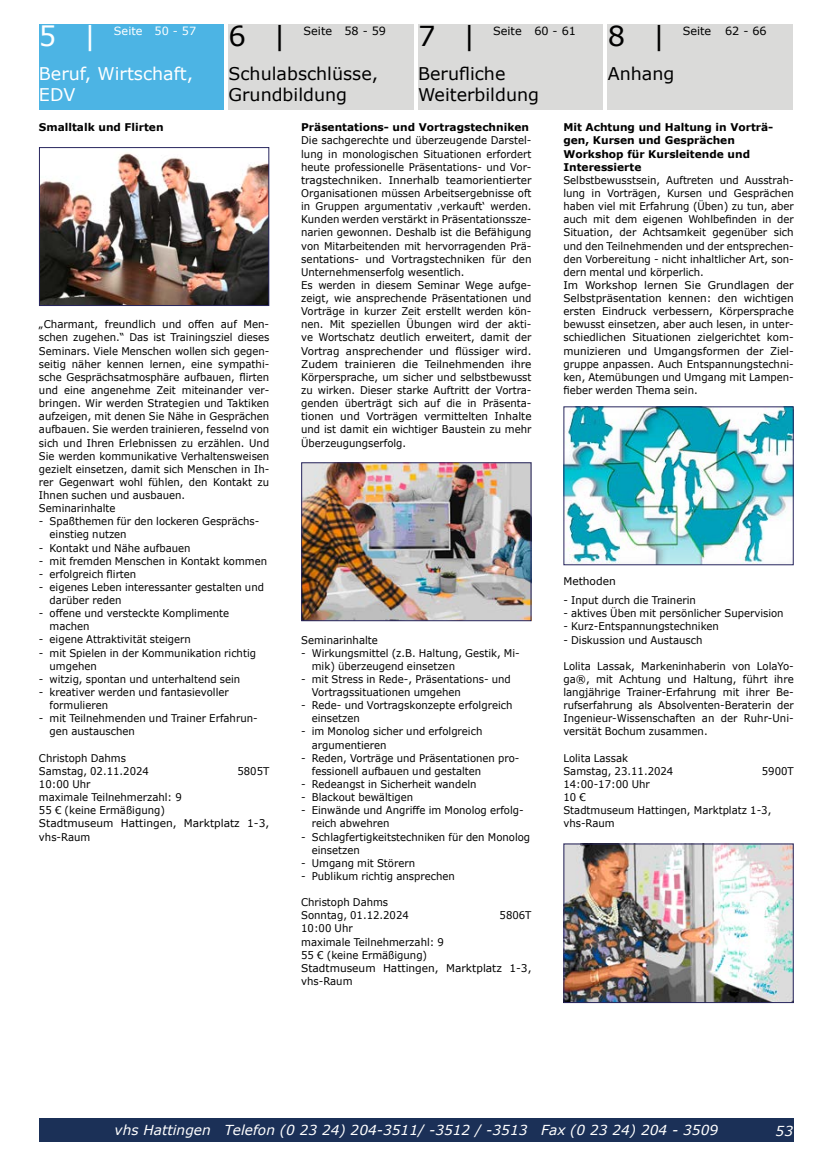
<style>
.page{position:relative;width:815px;height:1170px;background:#fff}
.page>*{position:absolute;margin:0;border:0;box-sizing:border-box;transform-origin:0 0}
.t1{font:27.5px "Verdana";color:#000}
.t2{font:27.5px "Verdana";color:#fff}
.t3{font:17.5px/21px "Verdana";color:#000}
.t4{font:17.5px/21px "Verdana";color:#fff}
.t5{font:italic 13.75px "Verdana";color:#fff}
.t6{font:11.25px "Verdana";color:#000}
.t7{font:11.25px "Verdana";color:#fff}
.t8{font:10.62px/13.1px "Verdana";color:#000;scale:.95 1}
.t9{font:10.62px/13.1px "Verdana";color:#000}
.t10{font:700 10.62px/13.1px "Verdana";color:#000}
</style>
<div class="page">
<div style="left:39px;top:25px;width:184px;height:85px;background:#4cb4e4"></div>
<div style="left:229px;top:25px;width:184px;height:85px;background:#dadad9"></div>
<div style="left:419px;top:25px;width:184px;height:85px;background:#dadad9"></div>
<div style="left:609px;top:25px;width:184px;height:85px;background:#dadad9"></div>
<div style="left:418px;top:25px;width:176px;height:85px;background:#dadad9"></div>
<div style="left:608px;top:25px;width:175px;height:85px;background:#dadad9"></div>
<div style="left:39px;top:1118px;width:755px;height:23px;background:#1b3057"></div>
<img style="left:41px;top:153px;width:226px;height:151px">
<div style="left:39px;top:147px;width:230px;height:159px;border:1px solid #28265e"></div>
<img style="left:303px;top:464px;width:226px;height:155px">
<div style="left:301px;top:462px;width:230px;height:159px;border:1px solid #28265e"></div>
<img style="left:565px;top:408px;width:227px;height:155px">
<div style="left:563px;top:406px;width:231px;height:159px;border:1px solid #28265e"></div>
<img style="left:565px;top:845px;width:227px;height:155px">
<div style="left:563px;top:843px;width:231px;height:159px;border:1px solid #28265e"></div>
<h1 class="t2" style="left:39px;top:17px;width:59px">5 |</h1>
<p class="t7" style="left:114px;top:23px;width:30px">Seite</p>
<h2 class="t4" style="left:39px;top:63px;width:156px">Beruf, Wirtschaft,<br>EDV</h2>
<h1 class="t1" style="left:229px;top:17px;width:59px">6 |</h1>
<p class="t6" style="left:304px;top:23px;width:30px">Seite</p>
<h2 class="t3" style="left:229px;top:63px;width:151px">Schulabschlüsse,<br>Grundbildung</h2>
<h1 class="t1" style="left:418px;top:17px;width:59px">7 |</h1>
<p class="t6" style="left:493px;top:23px;width:30px">Seite</p>
<h2 class="t3" style="left:418px;top:63px;width:122px">Berufliche<br>Weiterbildung</h2>
<h1 class="t1" style="left:608px;top:17px;width:59px">8 |</h1>
<p class="t6" style="left:683px;top:23px;width:30px">Seite</p>
<h2 class="t3" style="left:608px;top:63px;width:68px">Anhang</h2>
<p class="t7" style="left:155px;top:23px;width:43px">50 - 57</p>
<p class="t6" style="left:344px;top:23px;width:43px">58 - 59</p>
<p class="t6" style="left:534px;top:23px;width:43px">60 - 61</p>
<p class="t6" style="left:725px;top:23px;width:43px">62 - 66</p>
<p class="t10" style="left:39px;top:121px;width:126px">Smalltalk und Flirten</p>
<p class="t9" style="left:39px;top:318px;width:232px">„Charmant, freundlich und offen auf Men&shy;schen zugehen.“ Das ist Trainingsziel dieses Seminars. Viele Menschen wollen sich gegen&shy;seitig näher kennen lernen, eine sympathi&shy;sche Gesprächsatmosphäre aufbauen, flirten und eine angenehme Zeit miteinander ver&shy;bringen. Wir werden Strategien und Taktiken aufzeigen, mit denen Sie Nähe in Gesprächen aufbauen. Sie werden trainieren, fesselnd von sich und Ihren Erlebnissen zu erzählen. Und Sie werden kommunikative Verhaltensweisen gezielt einsetzen, damit sich Menschen in Ih&shy;rer Gegenwart wohl fühlen, den Kontakt zu Ihnen suchen und ausbauen.<br>Seminarinhalte</p>
<p class="t8" style="left:50px;top:514px;width:222px;text-indent:-11px">- Spaßthemen für den lockeren Gesprächs&shy;einstieg nutzen</p>
<p class="t8" style="left:39px;top:541px;width:161px">- Kontakt und Nähe aufbauen</p>
<p class="t8" style="left:39px;top:554px;width:242px">- mit fremden Menschen in Kontakt kommen</p>
<p class="t8" style="left:39px;top:567px;width:104px">- erfolgreich flirten</p>
<p class="t8" style="left:50px;top:580px;width:227px;text-indent:-11px">- eigenes Leben interessanter gestalten und darüber reden</p>
<p class="t8" style="left:50px;top:606px;width:191px;text-indent:-11px">- offene und versteckte Komplimente machen</p>
<p class="t8" style="left:39px;top:633px;width:161px">- eigene Attraktivität steigern</p>
<p class="t8" style="left:50px;top:646px;width:219px;text-indent:-11px">- mit Spielen in der Kommunikation richtig umgehen</p>
<p class="t8" style="left:39px;top:672px;width:213px">- witzig, spontan und unterhaltend sein</p>
<p class="t8" style="left:50px;top:685px;width:190px;text-indent:-11px">- kreativer werden und fantasievoller formulieren</p>
<p class="t8" style="left:50px;top:711px;width:220px;text-indent:-11px">- mit Teilnehmenden und Trainer Erfahrun&shy;gen austauschen</p>
<p class="t8" style="left:39px;top:751px;width:117px">Christoph Dahms<br>Samstag, 02.11.2024</p>
<p class="t8" style="left:237px;top:764px;width:35px">5805T</p>
<p class="t8" style="left:39px;top:777px;width:244px">10:00 Uhr<br>maximale Teilnehmerzahl: 9<br>55 € (keine Ermäßigung)<br>Stadtmuseum Hattingen, Marktplatz 1-3, vhs-Raum</p>
<p class="t10" style="left:301px;top:121px;width:229px">Präsentations- und Vortragstechniken</p>
<p class="t8" style="left:301px;top:134px;width:244px">Die sachgerechte und überzeugende Darstel&shy;lung in monologischen Situationen erfordert heute professionelle Präsentations- und Vor&shy;tragstechniken. Innerhalb teamorientierter Organisationen müssen Arbeitsergebnisse oft in Gruppen argumentativ ‚verkauft‘ werden.<br>Kunden werden verstärkt in Präsentationssze&shy;narien gewonnen. Deshalb ist die Befähigung von Mitarbeitenden mit hervorragenden Prä&shy;sentations- und Vortragstechniken für den Unternehmenserfolg wesentlich.<br>Es werden in diesem Seminar Wege aufge&shy;zeigt, wie ansprechende Präsentationen und Vorträge in kurzer Zeit erstellt werden kön&shy;nen. Mit speziellen Übungen wird der akti&shy;ve Wortschatz deutlich erweitert, damit der Vortrag ansprechender und flüssiger wird.<br>Zudem trainieren die Teilnehmenden ihre Körpersprache, um sicher und selbstbewusst zu wirken. Dieser starke Auftritt der Vortra&shy;genden überträgt sich auf die in Präsenta&shy;tionen und Vorträgen vermittelten Inhalte und ist damit ein wichtiger Baustein zu mehr Überzeugungserfolg.</p>
<p class="t8" style="left:301px;top:633px;width:82px">Seminarinhalte</p>
<p class="t8" style="left:312px;top:646px;width:220px;text-indent:-11px">- Wirkungsmittel (z.B. Haltung, Gestik, Mi&shy;mik) überzeugend einsetzen</p>
<p class="t8" style="left:312px;top:672px;width:211px;text-indent:-11px">- mit Stress in Rede-, Präsentations- und<br>Vortragssituationen umgehen</p>
<p class="t8" style="left:312px;top:698px;width:213px;text-indent:-11px">- Rede- und Vortragskonzepte erfolgreich einsetzen</p>
<p class="t8" style="left:312px;top:724px;width:181px;text-indent:-11px">- im Monolog sicher und erfolgreich argumentieren</p>
<p class="t8" style="left:312px;top:751px;width:220px;text-indent:-11px">- Reden, Vorträge und Präsentationen pro&shy;fessionell aufbauen und gestalten</p>
<p class="t8" style="left:301px;top:777px;width:186px">- Redeangst in Sicherheit wandeln</p>
<p class="t8" style="left:301px;top:790px;width:119px">- Blackout bewältigen</p>
<p class="t8" style="left:312px;top:803px;width:225px;text-indent:-11px">- Einwände und Angriffe im Monolog erfolg&shy;reich abwehren</p>
<p class="t8" style="left:312px;top:829px;width:231px;text-indent:-11px">- Schlagfertigkeitstechniken für den Monolog einsetzen</p>
<p class="t8" style="left:301px;top:856px;width:121px">- Umgang mit Störern</p>
<p class="t8" style="left:301px;top:869px;width:163px">- Publikum richtig ansprechen</p>
<p class="t8" style="left:301px;top:895px;width:115px">Christoph Dahms<br>Sonntag, 01.12.2024</p>
<p class="t8" style="left:500px;top:908px;width:35px">5806T</p>
<p class="t8" style="left:301px;top:921px;width:244px">10:00 Uhr<br>maximale Teilnehmerzahl: 9<br>55 € (keine Ermäßigung)<br>Stadtmuseum Hattingen, Marktplatz 1-3, vhs-Raum</p>
<p class="t10" style="left:563px;top:121px;width:211px">Mit Achtung und Haltung in Vorträ&shy;gen, Kursen und Gesprächen<br>Workshop für Kursleitende und<br>Interessierte</p>
<p class="t8" style="left:563px;top:173px;width:244px">Selbstbewusstsein, Auftreten und Ausstrah&shy;lung in Vorträgen, Kursen und Gesprächen haben viel mit Erfahrung (Üben) zu tun, aber auch mit dem eigenen Wohlbefinden in der Situation, der Achtsamkeit gegenüber sich und den Teilnehmenden und der entsprechen&shy;den Vorbereitung - nicht inhaltlicher Art, son&shy;dern mental und körperlich.<br>Im Workshop lernen Sie Grundlagen der Selbstpräsentation kennen: den wichtigen ersten Eindruck verbessern, Körpersprache bewusst einsetzen, aber auch lesen, in unter&shy;schiedlichen Situationen zielgerichtet kom&shy;munizieren und Umgangsformen der Ziel&shy;gruppe anpassen. Auch Entspannungstechni&shy;ken, Atemübungen und Umgang mit Lampen&shy;fieber werden Thema sein.</p>
<p class="t9" style="left:563px;top:574px;width:54px">Methoden</p>
<p class="t8" style="left:563px;top:593px;width:141px">- Input durch die Trainerin</p>
<p class="t8" style="left:563px;top:606px;width:233px">- aktives Üben mit persönlicher Supervision</p>
<p class="t8" style="left:563px;top:619px;width:165px">- Kurz-Entspannungstechniken</p>
<p class="t8" style="left:563px;top:633px;width:148px">- Diskussion und Austausch</p>
<p class="t8" style="left:563px;top:659px;width:244px;text-align:justify">Lolita Lassak, Markeninhaberin von LolaYo&shy;ga®, mit Achtung und Haltung, führt ihre langjährige Trainer-Erfahrung mit ihrer Be&shy;rufserfahrung als Absolventen-Beraterin der Ingenieur-Wissenschaften an der Ruhr-Uni&shy;versität Bochum zusammen.</p>
<p class="t8" style="left:563px;top:751px;width:117px">Lolita Lassak<br>Samstag, 23.11.2024</p>
<p class="t8" style="left:762px;top:764px;width:35px">5900T</p>
<p class="t8" style="left:563px;top:777px;width:220px">14:00-17:00 Uhr<br>10 €<br>Stadtmuseum Hattingen, Marktplatz 1-3, vhs-Raum</p>
<p class="t5" style="left:115px;top:1120px;width:605px">vhs Hattingen Telefon (0 23 24) 204-3511/ -3512 / -3513 Fax (0 23 24) 204 - 3509</p>
<p class="t5" style="left:776px;top:1121px;width:19px">53</p>
</div>
